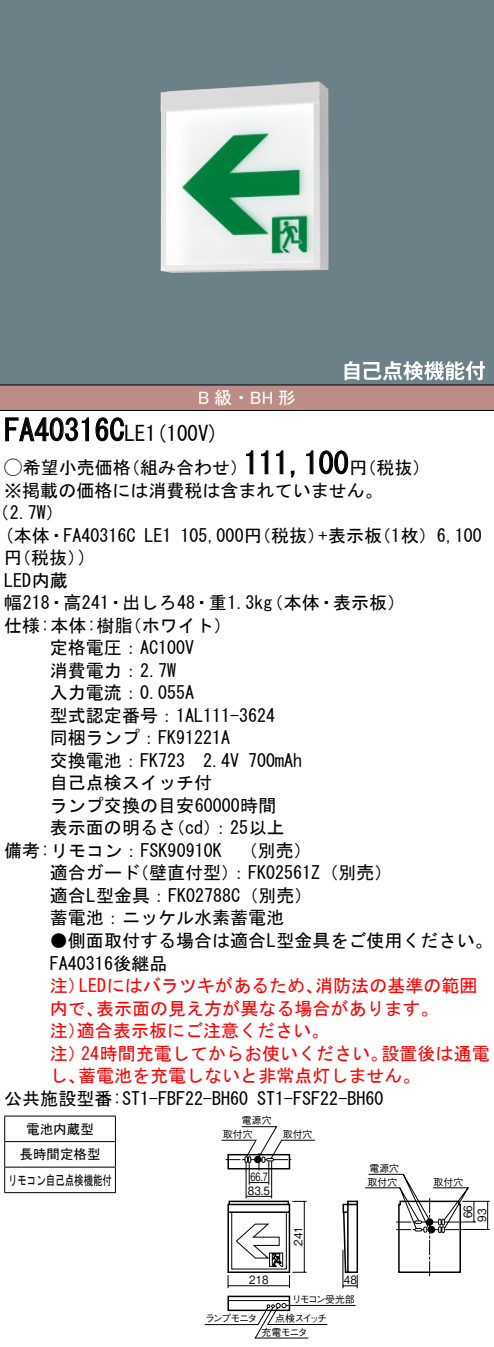
<style>
.page{position:relative;width:494px;height:1347px;background:#fff}
.page>*{position:absolute;margin:0;border:0;box-sizing:border-box;transform-origin:0 0}
.t1{font:30px "MS Gothic";color:#000}
.t2{font:21px "MS Gothic";color:#000}
.t3{font:18px/22.5px "MS Gothic";color:#000}
.t4{font:18px/22.5px "MS Gothic";color:#f00}
.t5{font:18px "MS P Gothic";color:#fff}
.t6{font:13.5px/25.5px "MS Gothic";color:#000;text-align:center}
.t7{font:11.4px/13.8px "Gothic BBB Pro Medium 90 pv RKSJ H";color:#000;scale:.9 1}
.t8{font:11.4px "Gothic BBB Pro Medium 90 pv RKSJ H";color:#000;scale:.7 1}
.t9{font:9.9px "Gothic BBB Pro Medium 90 pv RKSJ H";letter-spacing:-.03em;color:#000}
.t10{font:9.9px "Gothic BBB Pro Medium 90 pv RKSJ H";letter-spacing:-.115em;color:#000}
.s1{font-size:30px}
.s2{font-family:"Ford Classification 1"}
</style>
<div class="page">
<div style="left:0;top:0;width:493px;height:359px;background:#6c8087"></div>
<img style="left:160px;top:81px;width:168px;height:192px">
<div style="left:0;top:359px;width:493px;height:25px;background:#6c8087"></div>
<svg style="left:344px;top:361px;width:140px;height:19px"></svg>
<div style="left:0;top:385px;width:493px;height:25px;background:#bc8d86"></div>
<hr style="left:0;top:384px;width:493px;height:1px;background:#000">
<hr style="left:0;top:410px;width:493px;height:1px;background:#000">
<svg style="left:5px;top:417px;width:84px;height:24px"></svg>
<svg style="left:95px;top:417px;width:29px;height:24px"></svg>
<svg style="left:246px;top:450px;width:7px;height:24px"></svg>
<svg style="left:261px;top:450px;width:7px;height:24px"></svg>
<svg style="left:276px;top:450px;width:7px;height:24px"></svg>
<svg style="left:290px;top:470px;width:5px;height:7px"></svg>
<svg style="left:306px;top:450px;width:42px;height:24px"></svg>
<hr style="left:4px;top:1115px;width:112px;height:1px;background:#000">
<hr style="left:4px;top:1140px;width:112px;height:1px;background:#000">
<hr style="left:4px;top:1166px;width:112px;height:1px;background:#000">
<svg style="left:4px;top:1116px;width:1px;height:75px"></svg>
<svg style="left:115px;top:1116px;width:1px;height:75px"></svg>
<hr style="left:4px;top:1191px;width:112px;height:1px;background:#000">
<svg style="left:398px;top:1269px;width:63px;height:6px"></svg>
<svg style="left:221px;top:1126px;width:268px;height:143px"></svg>
<svg style="left:204px;top:1195px;width:153px;height:143px"></svg>
<p class="t5" style="left:198px;top:388px;width:99px">B級・ BH 形</p>
<p class="t2" style="left:109px;top:423px;width:111px"><span class="s1">C</span>LE (1 100 (V</p>
<h1 class="t1" style="left:4px;top:415px;width:107px">FA40316</h1>
<h1 class="t1" style="left:243px;top:448px;width:106px">111,100</h1>
<p class="t3" style="left:4px;top:456px;width:128px"><span class="s2">A</span>希望小売価格</p>
<p class="t3" style="left:4px;top:479px;width:379px">※掲載の価格には消費税は含まれていません。</p>
<p class="t3" style="left:-8px;top:501px;width:73px">（2.7 (W</p>
<p class="t3" style="left:122px;top:456px;width:127px">（組み合わせ）</p>
<p class="t3" style="left:349px;top:456px;width:82px">（円税抜(</p>
<p class="t3" style="left:79px;top:524px;width:58px;text-indent:-74px">(本体・FA40316C (</p>
<p class="t3" style="left:4px;top:546px;width:82px">（円税抜(<br>LED内蔵</p>
<p class="t3" style="left:144px;top:524px;width:28px">LE1</p>
<p class="t3" style="left:318px;top:524px;width:65px">+表示板</p>
<p class="t3" style="left:180px;top:524px;width:146px">105,000 （円税抜）</p>
<p class="t3" style="left:373px;top:524px;width:110px">（枚1 (6,100</p>
<p class="t3" style="left:124px;top:591px;width:150px;text-indent:-119px">幅218・高241・出しろ48・重1.3kg（ホワイト(</p>
<p class="t3" style="left:265px;top:591px;width:141px">（本体・表示板(</p>
<p class="t3" style="left:4px;top:614px;width:130px">仕様:本体:樹脂</p>
<p class="t3" style="left:50px;top:636px;width:146px">定格電圧：AC100V</p>
<p class="t3" style="left:50px;top:659px;width:128px">消費電力：2.7W</p>
<p class="t3" style="left:50px;top:681px;width:146px">入力電流：0.055A</p>
<p class="t3" style="left:50px;top:704px;width:227px">型式認定番号：1AL111-3624</p>
<p class="t3" style="left:50px;top:726px;width:182px">同梱ランプ：FK91221A</p>
<p class="t3" style="left:248px;top:749px;width:55px">700mAh</p>
<p class="t3" style="left:50px;top:749px;width:191px">交換電池：FK723　2.4V</p>
<p class="t3" style="left:50px;top:771px;width:164px">自己点検スイッチ付</p>
<p class="t3" style="left:50px;top:794px;width:228px">ランプ交換の目安60000時間</p>
<p class="t3" style="left:212px;top:816px;width:74px">：25以上</p>
<p class="t3" style="left:50px;top:816px;width:128px">表示面の明るさ</p>
<p class="t3" style="left:167px;top:816px;width:55px">（cd）</p>
<p class="t3" style="left:131px;top:839px;width:262px;text-indent:-127px">備考:リモコン：FSK90910K<br>（壁直付型：） FK02561 （Z 別売(</p>
<p class="t3" style="left:230px;top:839px;width:82px">　（別売(</p>
<p class="t3" style="left:50px;top:861px;width:264px">適合ガード<br>適合L型金具：FK02788 （C 別売(蓄電池：ニッケル水素蓄電池</p>
<p class="t3" style="left:50px;top:929px;width:444px">●側面取付する場合は適合L型金具をご使用ください。<br>FA40316後継品</p>
<p class="t4" style="left:315px;top:974px;width:163px">消防法の基準の範囲</p>
<p class="t4" style="left:79px;top:974px;width:245px">LEDにはバラツキがあるため、</p>
<p class="t4" style="left:50px;top:974px;width:37px">注）</p>
<p class="t4" style="left:96px;top:996px;width:344px">表示面の見え方が異なる場合があります。</p>
<p class="t4" style="left:77px;top:996px;width:254px;text-indent:-27px">内で、<br>適合表示板にご注意ください。</p>
<p class="t4" style="left:50px;top:1019px;width:37px">注）</p>
<p class="t4" style="left:381px;top:1041px;width:110px">設置後は通電</p>
<p class="t4" style="left:81px;top:1041px;width:308px">24時間充電してからお使いください。</p>
<p class="t4" style="left:78px;top:1041px;width:344px;text-indent:-28px">注）<br>蓄電池を充電しないと非常点灯しません。</p>
<p class="t4" style="left:50px;top:1064px;width:37px">し、</p>
<p class="t3" style="left:4px;top:1086px;width:245px">公共施設型番:ST1-FBF22-BH60</p>
<p class="t6" style="left:8px;top:1115px;width:105px">電池内蔵型<br>長時間定格型<br>リモコン自己点検機能付</p>
<p class="t3" style="left:257px;top:1086px;width:127px">ST1-FSF22-BH60</p>
<p class="t9" style="left:242px;top:1112px;width:31px">電源穴</p>
<p class="t9" style="left:282px;top:1125px;width:31px">取付穴</p>
<p class="t9" style="left:223px;top:1126px;width:31px">取付穴</p>
<p class="t9" style="left:369px;top:1160px;width:31px">電源穴</p>
<p class="t8" style="left:250px;top:1167px;width:26px">66.7</p>
<p class="t9" style="left:367px;top:1173px;width:31px">取付穴</p>
<p class="t7" style="left:248px;top:1181px;width:26px">83.5</p>
<p class="t7" style="left:249px;top:1271px;width:23px">218</p>
<p class="t7" style="left:289px;top:1245px;width:23px;rotate:-90deg">241</p>
<p class="t7" style="left:343px;top:1271px;width:16px">48</p>
<p class="t10" style="left:291px;top:1290px;width:64px">リモコン受光部</p>
<p class="t9" style="left:205px;top:1309px;width:54px">ランプモニタ</p>
<p class="t9" style="left:275px;top:1309px;width:53px">点検スイッチ</p>
<p class="t9" style="left:261px;top:1323px;width:48px">充電モニタ</p>
<p class="t9" style="left:433px;top:1173px;width:31px">取付穴</p>
<p class="t7" style="left:459px;top:1221px;width:20px;rotate:-90deg">66<br>93</p>
</div>
